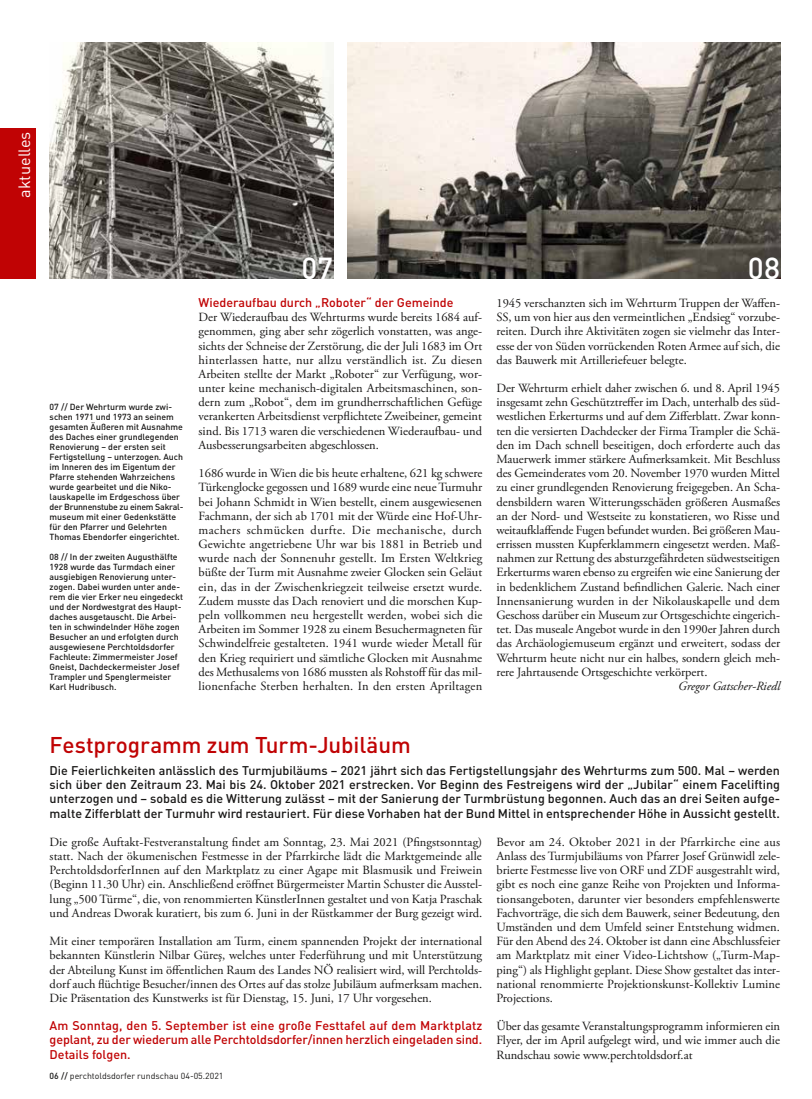
<style>
.page{position:relative;width:812px;height:1099px;background:#fff}
.page>*{position:absolute;margin:0;border:0;box-sizing:border-box;transform-origin:0 0}
.Zahl_in_Bild{font:500 30px "DINOT";color:#fff}
.Head_18pt{font:500 22.5px "DINOT";letter-spacing:-.005em;color:#c00304}
.t1{font:16.25px "DINOT";color:#fff}
.FT{font:12.5px/14.1px "Adobe Garamond Pro";color:#181716;text-align:justify}
.FT-2{font:500 12.5px/14.1px "DINOT";color:#181716;text-align:justify}
.FT_AZ{font:500 12.5px/14.1px "DINOT";color:#c00304;text-align:justify}
.FT-3{font:italic 12.5px "Adobe Garamond Pro";color:#181716}
.BT{font:500 8.75px/10px "DINOT";color:#181716}
.t2{font:8.75px "DINOT";color:#181716}
.s1{font-weight:500}
</style>
<div class="page">
<img style="left:347px;top:43px;width:433px;height:236px">
<img style="left:50px;top:43px;width:283px;height:236px">
<div style="left:0;top:128px;width:35px;height:151px;background:#c00304"></div>
<p class="t1" style="left:13px;top:198px;width:68px;rotate:-90deg">aktuelles</p>
<p class="BT" style="left:50px;top:401px;width:135px">07 // Der Wehrturm wurde zwi&shy;schen 1971 und 1973 an seinem gesamten Äußeren mit Ausnahme des Daches einer grundlegenden<br>Renovierung – der ersten seit<br>Fertigstellung – unterzogen. Auch im Inneren des im Eigentum der<br>Pfarre stehenden Wahrzeichens wurde gearbeitet und die Niko&shy;lauskapelle im Erdgeschoss über der Brunnenstube zu einem Sakral&shy;museum mit einer Gedenkstätte für den Pfarrer und Gelehrten<br>Thomas Ebendorfer eingerichtet.</p>
<p class="BT" style="left:50px;top:551px;width:135px">08 // In der zweiten Augusthälfte<br>1928 wurde das Turmdach einer ausgiebigen Renovierung unter&shy;zogen. Dabei wurden unter ande&shy;rem die vier Erker neu eingedeckt und der Nordwestgrat des Haupt&shy;daches ausgetauscht. Die Arbei&shy;ten in schwindelnder Höhe zogen<br>Besucher an und erfolgten durch ausgewiesene Perchtoldsdorfer<br>Fachleute: Zimmermeister Josef<br>Gneist, Dachdeckermeister Josef<br>Trampler und Spenglermeister<br>Karl Hudribusch.</p>
<p class="Zahl_in_Bild" style="left:301px;top:247px;width:33px">07</p>
<p class="Zahl_in_Bild" style="left:747px;top:247px;width:34px">08</p>
<p class="FT_AZ" style="left:198px;top:295px;width:256px">Wiederaufbau durch „Roboter“ der Gemeinde</p>
<p class="FT" style="left:198px;top:310px;width:285px">Der Wiederaufbau des Wehrturms wurde bereits 1684 auf&shy;genommen, ging aber sehr zögerlich vonstatten, was ange&shy;sichts der Schneise der Zerstörung, die der Juli 1683 im Ort hinterlassen hatte, nur allzu verständlich ist. Zu diesen Arbeiten stellte der Markt „Roboter“ zur Verfügung, wor&shy;unter keine mechanisch-digitalen Arbeitsmaschinen, son&shy;dern zum „Robot“, dem im grundherrschaftlichen Gefüge verankerten Arbeitsdienst verpflichtete Zweibeiner, gemeint sind. Bis 1713 waren die verschiedenen Wiederaufbau- und Ausbesserungsarbeiten abgeschlossen.</p>
<p class="FT" style="left:198px;top:466px;width:285px">1686 wurde in Wien die bis heute erhaltene, 621 kg schwere Türkenglocke gegossen und 1689 wurde eine neue Turmuhr bei Johann Schmidt in Wien bestellt, einem ausgewiesenen Fachmann, der sich ab 1701 mit der Würde eine Hof-Uhr&shy;machers schmücken durfte. Die mechanische, durch Gewichte angetriebene Uhr war bis 1881 in Betrieb und wurde nach der Sonnenuhr gestellt. Im Ersten Weltkrieg büßte der Turm mit Ausnahme zweier Glocken sein Geläut ein, das in der Zwischenkriegzeit teilweise ersetzt wurde.<br>Zudem musste das Dach renoviert und die morschen Kup&shy;peln vollkommen neu hergestellt werden, wobei sich die Arbeiten im Sommer 1928 zu einem Besuchermagneten für Schwindelfreie gestalteten. 1941 wurde wieder Metall für den Krieg requiriert und sämtliche Glocken mit Ausnahme des Methusalems von 1686 mussten als Rohstoff für das mil&shy;lionenfache Sterben herhalten. In den ersten Apriltagen</p>
<p class="FT" style="left:496px;top:296px;width:285px">1945 verschanzten sich im Wehrturm Truppen der Waffen-SS, um von hier aus den vermeintlichen „Endsieg“ vorzube&shy;reiten. Durch ihre Aktivitäten zogen sie vielmehr das Inter&shy;esse der von Süden vorrückenden Roten Armee auf sich, die das Bauwerk mit Artilleriefeuer belegte.</p>
<p class="FT" style="left:496px;top:381px;width:285px">Der Wehrturm erhielt daher zwischen 6. und 8. April 1945 insgesamt zehn Geschütztreffer im Dach, unterhalb des süd&shy;westlichen Erkerturms und auf dem Zifferblatt. Zwar konn&shy;ten die versierten Dachdecker der Firma Trampler die Schä&shy;den im Dach schnell beseitigen, doch erforderte auch das Mauerwerk immer stärkere Aufmerksamkeit. Mit Beschluss des Gemeinderates vom 20. November 1970 wurden Mittel zu einer grundlegenden Renovierung freigegeben. An Scha&shy;densbildern waren Witterungsschäden größeren Ausmaßes an der Nord- und Westseite zu konstatieren, wo Risse und weitaufklaffende Fugen befundet wurden. Bei größeren Mau&shy;errissen mussten Kupferklammern eingesetzt werden. Maß&shy;nahmen zur Rettung des absturzgefährdeten südwestseitigen Erkerturms waren ebenso zu ergreifen wie eine Sanierung der in bedenklichem Zustand befindlichen Galerie. Nach einer Innensanierung wurden in der Nikolauskapelle und dem Geschoss darüber ein Museum zur Ortsgeschichte eingerich&shy;tet. Das museale Angebot wurde in den 1990er Jahren durch das Archäologiemuseum ergänzt und erweitert, sodass der Wehrturm heute nicht nur ein halbes, sondern gleich meh&shy;rere Jahrtausende Ortsgeschichte verkörpert.</p>
<p class="FT-3" style="left:678px;top:678px;width:103px">Gregor Gatscher-Riedl</p>
<p class="Head_18pt" style="left:50px;top:730px;width:362px">Festprogramm zum Turm-Jubiläum</p>
<p class="FT-2" style="left:50px;top:762px;width:731px">Die Feierlichkeiten anlässlich des Turmjubiläums – 2021 jährt sich das Fertigstellungsjahr des Wehrturms zum 500. Mal – werden sich über den Zeitraum 23. Mai bis 24. Oktober 2021 erstrecken. Vor Beginn des Festreigens wird der „Jubilar“ einem Facelifting unterzogen und – sobald es die Witterung zulässt – mit der Sanierung der Turmbrüstung begonnen. Auch das an drei Seiten aufge&shy;malte Zifferblatt der Turmuhr wird restauriert. Für diese Vorhaben hat der Bund Mittel in entsprechender Höhe in Aussicht gestellt.</p>
<p class="FT" style="left:50px;top:835px;width:434px">Die große Auftakt-Festveranstaltung findet am Sonntag, 23. Mai 2021 (Pfingstsonntag) statt. Nach der ökumenischen Festmesse in der Pfarrkirche lädt die Marktgemeinde alle PerchtoldsdorferInnen auf den Marktplatz zu einer Agape mit Blasmusik und Freiwein (Beginn 11.30 Uhr) ein. Anschließend eröffnet Bürgermeister Martin Schuster die Ausstel&shy;lung „500 Türme“, die, von renommierten KünstlerInnen gestaltet und von Katja Praschak und Andreas Dworak kuratiert, bis zum 6. Juni in der Rüstkammer der Burg gezeigt wird.</p>
<p class="FT" style="left:50px;top:934px;width:434px">Mit einer temporären Installation am Turm, einem spannenden Projekt der international bekannten Künstlerin Nilbar Güreş, welches unter Federführung und mit Unterstützung der Abteilung Kunst im öffentlichen Raum des Landes NÖ realisiert wird, will Perchtolds&shy;dorf auch flüchtige Besucher/innen des Ortes auf das stolze Jubiläum aufmerksam machen.<br>Die Präsentation des Kunstwerks ist für Dienstag, 15. Juni, 17 Uhr vorgesehen.</p>
<p class="FT_AZ" style="left:50px;top:1018px;width:434px">Am Sonntag, den 5. September ist eine große Festtafel auf dem Marktplatz geplant, zu der wiederum alle Perchtoldsdorfer/innen herzlich eingeladen sind.<br>Details folgen.</p>
<p class="t2" style="left:50px;top:1069px;width:175px"><span class="s1">06 //</span> perchtoldsdorfer rundschau 04-05.2021</p>
<p class="FT" style="left:496px;top:835px;width:285px">Bevor am 24. Oktober 2021 in der Pfarrkirche eine aus Anlass des Turmjubiläums von Pfarrer Josef Grünwidl zele&shy;brierte Festmesse live von ORF und ZDF ausgestrahlt wird, gibt es noch eine ganze Reihe von Projekten und Informa&shy;tionsangeboten, darunter vier besonders empfehlenswerte Fachvorträge, die sich dem Bauwerk, seiner Bedeutung, den Umständen und dem Umfeld seiner Entstehung widmen.<br>Für den Abend des 24. Oktober ist dann eine Abschlussfeier am Marktplatz mit einer Video-Lichtshow („Turm-Map&shy;ping“) als Highlight geplant. Diese Show gestaltet das inter&shy;national renommierte Projektionskunst-Kollektiv Lumine Projections.</p>
<p class="FT" style="left:496px;top:1019px;width:285px">Über das gesamte Veranstaltungsprogramm informieren ein Flyer, der im April aufgelegt wird, und wie immer auch die Rundschau sowie www.perchtoldsdorf.at</p>
</div>
